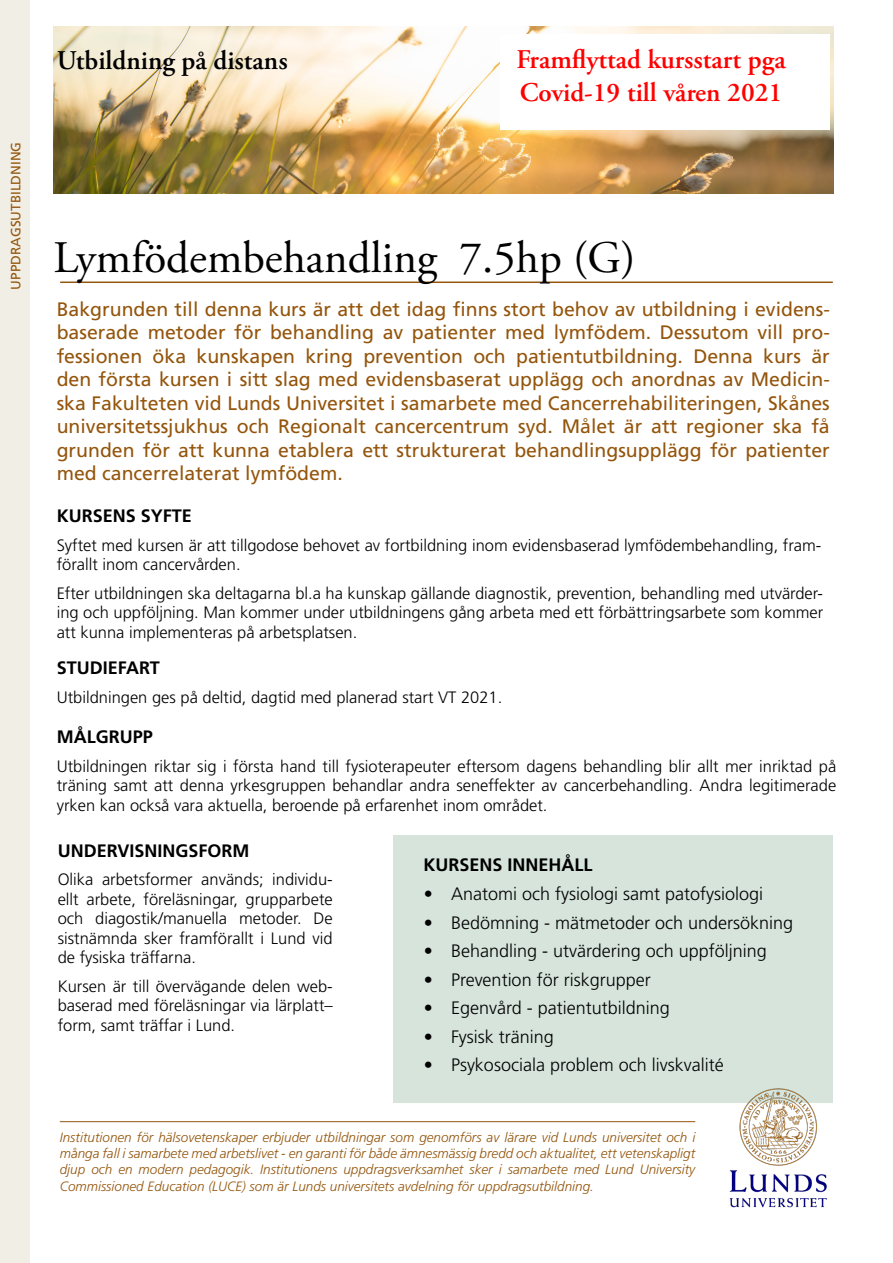
<style>
.page{position:relative;width:893px;height:1263px;background:#fff}
.page>*{position:absolute;margin:0;border:0;box-sizing:border-box;transform-origin:0 0}
.t1{font:45px "Adobe Garamond Pro";color:#000}
.t2{font:600 27px/32.4px "Adobe Garamond Pro";color:#f00}
.t3{font:600 27px "Adobe Garamond Pro";color:#000}
.t4{font:19.5px/23.4px "Frutiger LT Std";color:#94550c;text-align:justify}
.t5{font:300 18px "Frutiger LT Std";color:#000}
.t6{font:700 18px "Frutiger LT Std";color:#000}
.t7{font:300 16.5px/19.5px "Frutiger LT Std";color:#000;text-align:justify}
.t8{font:italic 300 13.5px/16.2px "Frutiger LT Std";color:#94550c;text-align:justify}
.t9{font:13.5px "Frutiger LT Std";color:#94550c}
</style>
<div class="page">
<div style="left:0;top:0;width:29px;height:1263px;background:#f1eee5"></div>
<div style="left:393px;top:835px;width:440px;height:268px;background:#d6e4dc"></div>
<hr style="left:60px;top:1121px;width:635px;height:1px;background:#94550c">
<img style="left:729px;top:1088px;width:98px;height:120px">
<hr style="left:60px;top:281px;width:773px;height:2px;background:#94550c">
<img style="left:53px;top:27px;width:780px;height:166px">
<div style="left:500px;top:34px;width:330px;height:96px;background:#fff"></div>
<p class="t9" style="left:8px;top:290px;width:149px;rotate:-90deg">UPPDRAGSUTBILDNING</p>
<p class="t3" style="left:57px;top:45px;width:232px">Utbildning på distans</p>
<p class="t2" style="left:516px;top:44px;width:271px">Framflyttad kursstart pga<br>Covid-19 till våren 2021</p>
<p class="t1" style="left:53px;top:230px;width:583px">Lymfödembehandling 7.5hp (G)</p>
<p class="t4" style="left:57px;top:298px;width:775px">Bakgrunden till denna kurs är att det idag finns stort behov av utbildning i evidens&shy;baserade metoder för behandling av patienter med lymfödem. Dessutom vill pro&shy;fessionen öka kunskapen kring prevention och patientutbildning. Denna kurs är den första kursen i sitt slag med evidensbaserat upplägg och anordnas av Medicin&shy;ska Fakulteten vid Lunds Universitet i samarbete med Cancerrehabiliteringen, Skånes universitetssjukhus och Regionalt cancercentrum syd. Målet är att regioner ska få grunden för att kunna etablera ett strukturerat behandlingsupplägg för patienter med cancerrelaterat lymfödem.</p>
<p class="t6" style="left:57px;top:505px;width:137px">KURSENS SYFTE</p>
<p class="t7" style="left:57px;top:535px;width:766px">Syftet med kursen är att tillgodose behovet av fortbildning inom evidensbaserad lymfödembehandling, fram&shy;förallt inom cancervården.</p>
<p class="t7" style="left:57px;top:583px;width:768px">Efter utbildningen ska deltagarna bl.a ha kunskap gällande diagnostik, prevention, behandling med utvärder&shy;ing och uppföljning. Man kommer under utbildningens gång arbeta med ett förbättringsarbete som kommer att kunna implementeras på arbetsplatsen.</p>
<p class="t6" style="left:57px;top:657px;width:105px">STUDIEFART</p>
<p class="t7" style="left:57px;top:687px;width:447px">Utbildningen ges på deltid, dagtid med planerad start VT 2021.</p>
<p class="t6" style="left:57px;top:726px;width:97px">MÅLGRUPP</p>
<p class="t7" style="left:57px;top:756px;width:781px">Utbildningen riktar sig i första hand till fysioterapeuter eftersom dagens behandling blir allt mer inriktad på träning samt att denna yrkesgruppen behandlar andra seneffekter av cancerbehandling. Andra legitimerade yrken kan också vara aktuella, beroende på erfarenhet inom området.</p>
<p class="t6" style="left:424px;top:854px;width:171px">KURSENS INNEHÅLL</p>
<p class="t5" style="left:424px;top:884px;width:341px">• Anatomi och fysiologi samt patofysiologi</p>
<p class="t5" style="left:424px;top:912px;width:371px">• Bedömning - mätmetoder och undersökning</p>
<p class="t5" style="left:424px;top:941px;width:344px">• Behandling - utvärdering och uppföljning</p>
<p class="t5" style="left:424px;top:969px;width:228px">• Prevention för riskgrupper</p>
<p class="t5" style="left:424px;top:998px;width:247px">• Egenvård - patientutbildning</p>
<p class="t5" style="left:424px;top:1026px;width:131px">• Fysisk träning</p>
<p class="t5" style="left:424px;top:1055px;width:301px">• Psykosociala problem och livskvalité</p>
<p class="t6" style="left:58px;top:840px;width:193px">UNDERVISNINGSFORM</p>
<p class="t7" style="left:58px;top:870px;width:277px">Olika arbetsformer används; individu&shy;ellt arbete, föreläsningar, grupparbete och diagostik/manuella metoder. De sistnämnda sker framförallt i Lund vid de fysiska träffarna.</p>
<p class="t7" style="left:58px;top:977px;width:277px">Kursen är till övervägande delen web&shy;baserad med föreläsningar via lärplatt– form, samt träffar i Lund.</p>
<p class="t8" style="left:60px;top:1129px;width:637px">Institutionen för hälsovetenskaper erbjuder utbildningar som genomförs av lärare vid Lunds universitet och i många fall i samarbete med arbetslivet - en garanti för både ämnesmässig bredd och aktualitet, ett vetenskapligt djup och en modern pedagogik. Institutionens uppdragsverksamhet sker i samarbete med Lund University Commissioned Education (LUCE) som är Lunds universitets avdelning för uppdragsutbildning.</p>
</div>
